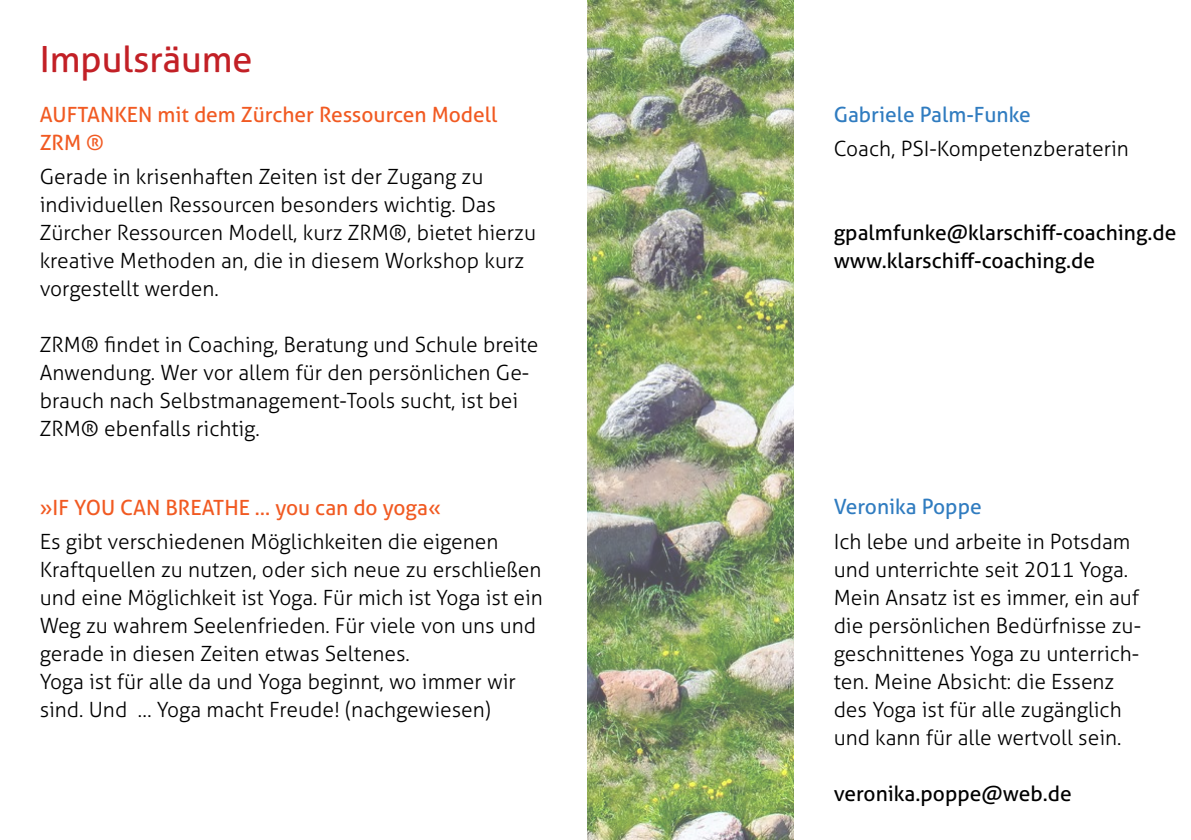
<style>
.page{position:relative;width:1191px;height:840px;background:#fff}
.page>*{position:absolute;margin:0;border:0;box-sizing:border-box;transform-origin:0 0}
.t1{font:36px "Aller";color:#c22026}
.t2{font:300 21px/28px "Aller";color:#000}
.t3{font:21px/28px "Aller";color:#000}
.t4{font:21px "Aller";color:#f15a22}
.t5{font:21px "Aller";color:#307cc0}
</style>
<div class="page">
<img style="left:588px;top:0;width:206px;height:839px">
<h1 class="t1" style="left:40px;top:37px;width:214px">Impulsräume</h1>
<p class="t4" style="left:40px;top:102px;width:26px">Auftanken</p>
<p class="t4" style="left:157px;top:102px;width:341px">mit dem Zürcher Ressourcen Modell</p>
<p class="t4" style="left:40px;top:130px;width:66px">ZRM ®</p>
<p class="t2" style="left:40px;top:163px;width:498px">Gerade in krisenhaften Zeiten ist der Zugang zu individuellen Ressourcen besonders wichtig. Das Zürcher Ressourcen Modell, kurz ZRM®, bietet hierzu kreative Methoden an, die in diesem Workshop kurz vorgestellt werden.</p>
<p class="t2" style="left:40px;top:331px;width:500px">ZRM® findet in Coaching, Beratung und Schule breite Anwendung. Wer vor allem für den persönlichen Ge&shy;brauch nach Selbstmanagement-Tools sucht, ist bei ZRM® ebenfalls richtig.</p>
<p class="t4" style="left:40px;top:494px;width:94px">»If you can</p>
<p class="t4" style="left:165px;top:494px;width:13px">breathe</p>
<p class="t4" style="left:255px;top:494px;width:187px">… you can do yoga«</p>
<p class="t2" style="left:40px;top:527px;width:504px">Es gibt verschiedenen Möglichkeiten die eigenen Kraftquellen zu nutzen, oder sich neue zu erschließen und eine Möglichkeit ist Yoga. Für mich ist Yoga ist ein Weg zu wahrem Seelenfrieden. Für viele von uns und gerade in diesen Zeiten etwas Seltenes.<br>Yoga ist für alle da und Yoga beginnt, wo immer wir sind. Und … Yoga macht Freude! (nachgewiesen)</p>
<p class="t5" style="left:833px;top:102px;width:199px">Gabriele Palm-Funke</p>
<p class="t2" style="left:833px;top:135px;width:297px">Coach, PSI-Kompetenzberaterin</p>
<p class="t3" style="left:833px;top:218px;width:344px">gpalmfunke@klarschiff-coaching.de www.klarschiff-coaching.de</p>
<p class="t5" style="left:833px;top:494px;width:150px">Veronika Poppe</p>
<p class="t2" style="left:833px;top:526px;width:309px">Ich lebe und arbeite in Potsdam und unterrichte seit 2011 Yoga.<br>Mein Ansatz ist es immer, ein auf die persönlichen Bedürfnisse zu&shy;geschnittenes Yoga zu unterrich&shy;ten. Meine Absicht: die Essenz des Yoga ist für alle zugänglich und kann für alle wertvoll sein.</p>
<p class="t3" style="left:833px;top:778px;width:240px">veronika.poppe@web.de</p>
</div>
